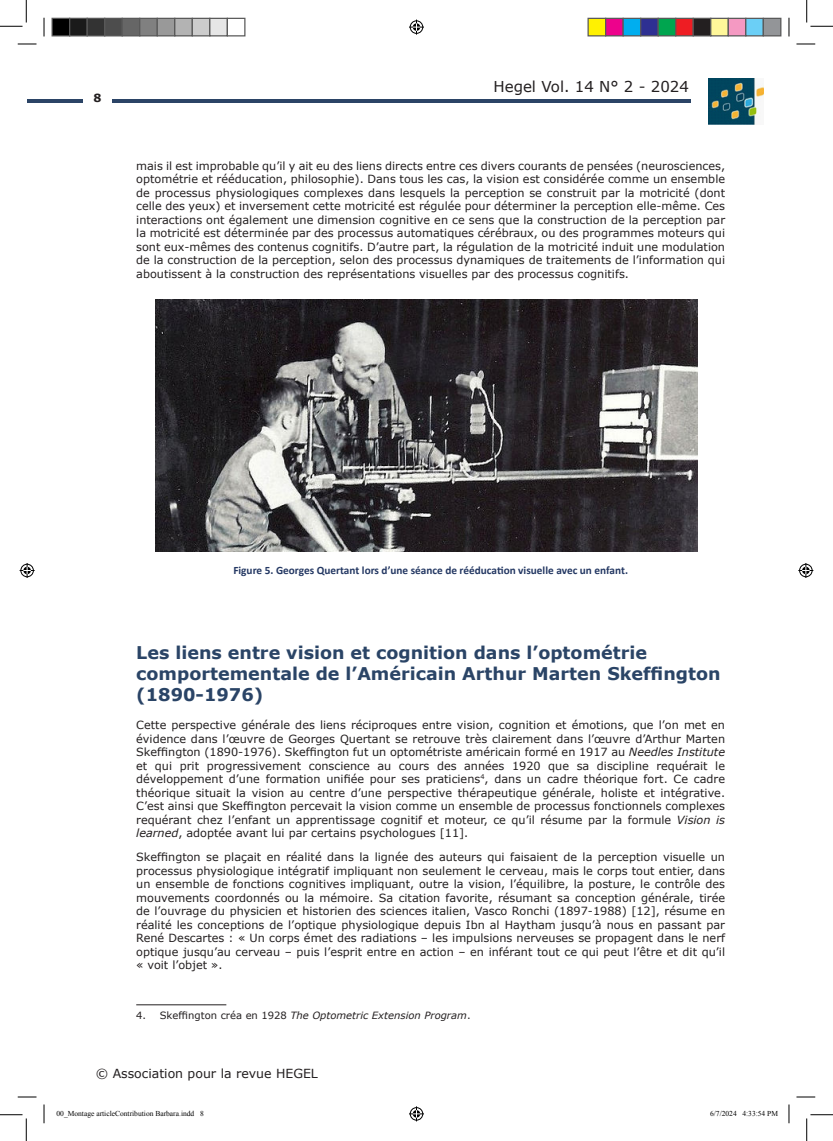
<style>
.page{position:relative;width:833px;height:1141px;background:#fff}
.page>*{position:absolute;margin:0;border:0;box-sizing:border-box;transform-origin:0 0}
._5_-_Titre_1_HEGEL{font:700 17.5px/21px "Verdana";color:#2a4466}
.t1{font:15px "Verdana";color:#231f20}
.t2{font:12.5px "Verdana";color:#231f20}
._5_-_Texte_normal_HE{font:11.25px/13.5px "Verdana";color:#231f20;text-align:justify}
._5_-_Texte_normal_HE-2{font:700 11.25px "Calibri";color:#243863}
.t3{font:700 11.25px "Verdana";color:#231f20}
.t4{font:italic 10px "Verdana";color:#231f20}
.t5{font:7.5px "Times New Roman";color:#000}
.s1{font-style:italic}
.s2{font-style:normal}
</style>
<div class="page">
<img style="left:708px;top:79px;width:54px;height:45px">
<hr style="left:27px;top:99px;width:662px;height:3px;background:#2b4466">
<div style="left:83px;top:94px;width:28px;height:18px;background:#fff"></div>
<img style="left:156px;top:299px;width:541px;height:252px">
<hr style="left:136px;top:1004px;width:90px;height:1px;background:#231f20">
<svg style="left:18px;top:43px;width:18px;height:2px"></svg>
<svg style="left:796px;top:43px;width:18px;height:2px"></svg>
<svg style="left:18px;top:1096px;width:18px;height:1px"></svg>
<svg style="left:796px;top:1096px;width:18px;height:1px"></svg>
<svg style="left:43px;top:18px;width:2px;height:18px"></svg>
<svg style="left:43px;top:1104px;width:2px;height:19px"></svg>
<svg style="left:788px;top:18px;width:1px;height:18px"></svg>
<svg style="left:788px;top:1104px;width:1px;height:19px"></svg>
<svg style="left:0;top:0;width:27px;height:27px"></svg>
<svg style="left:0;top:1114px;width:27px;height:26px"></svg>
<svg style="left:806px;top:0;width:26px;height:27px"></svg>
<svg style="left:806px;top:1114px;width:26px;height:26px"></svg>
<svg style="left:409px;top:20px;width:15px;height:15px"></svg>
<svg style="left:409px;top:1106px;width:15px;height:15px"></svg>
<svg style="left:20px;top:563px;width:15px;height:15px"></svg>
<svg style="left:798px;top:563px;width:14px;height:15px"></svg>
<div style="left:52px;top:18px;width:18px;height:18px;background:#000"></div>
<div style="left:51px;top:18px;width:19px;height:18px;border:1px solid #595959"></div>
<div style="left:70px;top:18px;width:17px;height:18px;background:#1a1a1a"></div>
<div style="left:69px;top:18px;width:19px;height:18px;border:1px solid #595959"></div>
<div style="left:87px;top:18px;width:18px;height:18px;background:#333"></div>
<div style="left:86px;top:18px;width:19px;height:18px;border:1px solid #595959"></div>
<div style="left:105px;top:18px;width:17px;height:18px;background:#4d4d4d"></div>
<div style="left:104px;top:18px;width:19px;height:18px;border:1px solid #595959"></div>
<div style="left:122px;top:18px;width:18px;height:18px;background:#666"></div>
<div style="left:121px;top:18px;width:19px;height:18px;border:1px solid #595959"></div>
<div style="left:140px;top:18px;width:17px;height:18px;background:#808080"></div>
<div style="left:139px;top:18px;width:19px;height:18px;border:1px solid #595959"></div>
<div style="left:157px;top:18px;width:18px;height:18px;background:#999"></div>
<div style="left:156px;top:18px;width:19px;height:18px;border:1px solid #595959"></div>
<div style="left:175px;top:18px;width:17px;height:18px;background:#b3b3b3"></div>
<div style="left:174px;top:18px;width:19px;height:18px;border:1px solid #595959"></div>
<div style="left:192px;top:18px;width:18px;height:18px;background:#ccc"></div>
<div style="left:191px;top:18px;width:19px;height:18px;border:1px solid #595959"></div>
<div style="left:210px;top:18px;width:17px;height:18px;background:#e6e6e6"></div>
<div style="left:209px;top:18px;width:19px;height:18px;border:1px solid #595959"></div>
<div style="left:226px;top:18px;width:19px;height:18px;border:1px solid #595959"></div>
<div style="left:587px;top:18px;width:18px;height:18px;background:#fff101"></div>
<div style="left:587px;top:18px;width:19px;height:18px;border:1px solid #595959"></div>
<div style="left:605px;top:18px;width:17px;height:18px;background:#ed028c"></div>
<div style="left:604px;top:18px;width:19px;height:18px;border:1px solid #595959"></div>
<div style="left:622px;top:18px;width:18px;height:18px;background:#00aeef"></div>
<div style="left:622px;top:18px;width:19px;height:18px;border:1px solid #595959"></div>
<div style="left:640px;top:18px;width:17px;height:18px;background:#2e3092"></div>
<div style="left:639px;top:18px;width:19px;height:18px;border:1px solid #595959"></div>
<div style="left:657px;top:18px;width:18px;height:18px;background:#00a54f"></div>
<div style="left:657px;top:18px;width:19px;height:18px;border:1px solid #595959"></div>
<div style="left:675px;top:18px;width:17px;height:18px;background:#ee1d23"></div>
<div style="left:674px;top:18px;width:19px;height:18px;border:1px solid #595959"></div>
<div style="left:692px;top:18px;width:18px;height:18px;background:#231f20"></div>
<div style="left:692px;top:18px;width:19px;height:18px;border:1px solid #595959"></div>
<div style="left:710px;top:18px;width:17px;height:18px;background:#fff79a"></div>
<div style="left:709px;top:18px;width:19px;height:18px;border:1px solid #595959"></div>
<div style="left:727px;top:18px;width:18px;height:18px;background:#f499c2"></div>
<div style="left:727px;top:18px;width:19px;height:18px;border:1px solid #595959"></div>
<div style="left:745px;top:18px;width:17px;height:18px;background:#6bcff6"></div>
<div style="left:744px;top:18px;width:19px;height:18px;border:1px solid #595959"></div>
<div style="left:762px;top:18px;width:18px;height:18px;background:#939598"></div>
<div style="left:762px;top:18px;width:19px;height:18px;border:1px solid #595959"></div>
<p class="t3" style="left:93px;top:90px;width:9px">8</p>
<h2 class="t1" style="left:493px;top:76px;width:197px">Hegel Vol. 14 N° 2 - 2024</h2>
<p class="_5_-_Texte_normal_HE" style="left:136px;top:159px;width:590px">mais il est improbable qu’il y ait eu des liens directs entre ces divers courants de pensées (neurosciences, optométrie et rééducation, philosophie). Dans tous les cas, la vision est considérée comme un ensemble de processus physiologiques complexes dans lesquels la perception se construit par la motricité (dont celle des yeux) et inversement cette motricité est régulée pour déterminer la perception elle-même. Ces interactions ont également une dimension cognitive en ce sens que la construction de la perception par la motricité est déterminée par des processus automatiques cérébraux, ou des programmes moteurs qui sont eux-mêmes des contenus cognitifs. D’autre part, la régulation de la motricité induit une modulation de la construction de la perception, selon des processus dynamiques de traitements de l’information qui aboutissent à la construction des représentations visuelles par des processus cognitifs.</p>
<p class="_5_-_Texte_normal_HE-2" style="left:233px;top:562px;width:396px">Figure 5. Georges Quertant lors d’une séance de rééducation visuelle avec un enfant.</p>
<p class="_5_-_Titre_1_HEGEL" style="left:136px;top:641px;width:585px">Les liens entre vision et cognition dans l’optométrie comportementale de l’Américain Arthur Marten Skeffington (1890-1976)</p>
<p class="_5_-_Texte_normal_HE" style="left:136px;top:718px;width:590px">Cette perspective générale des liens réciproques entre vision, cognition et émotions, que l’on met en évidence dans l’œuvre de Georges Quertant se retrouve très clairement dans l’œuvre d’Arthur Marten Skeffington (1890-1976). Skeffington fut un optométriste américain formé en 1917 au <span class="s1">Needles Institute </span>et qui prit progressivement conscience au cours des années 1920 que sa discipline requérait le développement d’une formation unifiée pour ses praticiens<sup>4</sup>, dans un cadre théorique fort. Ce cadre théorique situait la vision au centre d’une perspective thérapeutique générale, holiste et intégrative.<br>C’est ainsi que Skeffington percevait la vision comme un ensemble de processus fonctionnels complexes requérant chez l’enfant un apprentissage cognitif et moteur, ce qu’il résume par la formule <span class="s1">Vision is learned</span>, adoptée avant lui par certains psychologues [11].</p>
<p class="_5_-_Texte_normal_HE" style="left:136px;top:850px;width:590px">Skeffington se plaçait en réalité dans la lignée des auteurs qui faisaient de la perception visuelle un processus physiologique intégratif impliquant non seulement le cerveau, mais le corps tout entier, dans un ensemble de fonctions cognitives impliquant, outre la vision, l’équilibre, la posture, le contrôle des mouvements coordonnés ou la mémoire. Sa citation favorite, résumant sa conception générale, tirée de l’ouvrage du physicien et historien des sciences italien, Vasco Ronchi (1897-1988) [12], résume en réalité les conceptions de l’optique physiologique depuis Ibn al Haytham jusqu’à nous en passant par René Descartes : « Un corps émet des radiations – les impulsions nerveuses se propagent dans le nerf optique jusqu’au cerveau – puis l’esprit entre en action – en inférant tout ce qui peut l’être et dit qu’il « voit l’objet ».</p>
<p class="t4" style="left:136px;top:1008px;width:336px"><span class="s2">4. Skeffington créa en 1928</span> The Optometric Extension Program<span class="s2">.</span></p>
<p class="t2" style="left:96px;top:1064px;width:223px">© Association pour la revue HEGEL</p>
<p class="t5" style="left:56px;top:1108px;width:149px">00_Montage articleContribution Barbara.indd 8</p>
<p class="t5" style="left:709px;top:1108px;width:69px">6/7/2024 4:33:54 PM</p>
</div>
